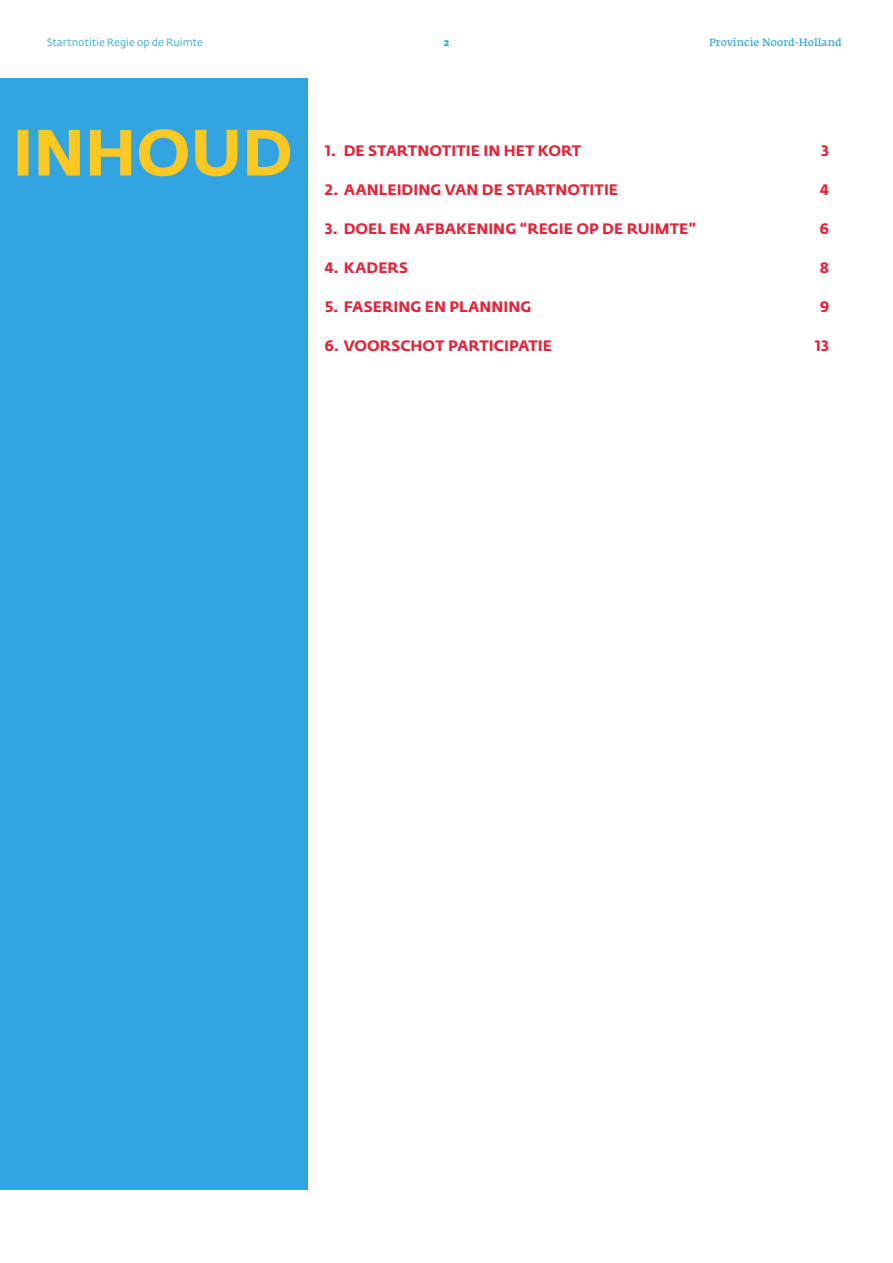
<style>
.page{position:relative;width:893px;height:1263px;background:#fff}
.page>*{position:absolute;margin:0;border:0;box-sizing:border-box;transform-origin:0 0}
.t1{font:700 15px "Fedra Sans Std";letter-spacing:.005em;color:#e5233b}
.t2{font:10.5px "Fedra Sans Std";color:#32a4df}
.t3{font:600 10.5px "Fedra Serif A Std";color:#32a4df}
.t4{font:700 10.5px "Fedra Serif A Std";color:#32a4df}
</style>
<div class="page">
<div style="left:0;top:78px;width:308px;height:1112px;background:#32a4df"></div>
<svg style="left:17px;top:129px;width:273px;height:47px"></svg>
<p class="t2" style="left:47px;top:36px;width:157px">Startnotitie Regie op de Ruimte</p>
<p class="t4" style="left:444px;top:36px;width:7px">2</p>
<p class="t3" style="left:709px;top:36px;width:134px">Provincie Noord-Holland</p>
<p class="t1" style="left:325px;top:141px;width:258px">1. DE STARTNOTITIE IN HET KORT</p>
<p class="t1" style="left:821px;top:141px;width:9px">3</p>
<p class="t1" style="left:325px;top:180px;width:295px">2. AANLEIDING VAN DE STARTNOTITIE</p>
<p class="t1" style="left:820px;top:180px;width:11px">4</p>
<p class="t1" style="left:325px;top:219px;width:373px">3. DOEL EN AFBAKENING “REGIE OP DE RUIMTE”</p>
<p class="t1" style="left:820px;top:219px;width:11px">6</p>
<p class="t1" style="left:325px;top:258px;width:85px">4. KADERS</p>
<p class="t1" style="left:820px;top:258px;width:11px">8</p>
<p class="t1" style="left:325px;top:297px;width:208px">5. FASERING EN PLANNING</p>
<p class="t1" style="left:820px;top:297px;width:11px">9</p>
<p class="t1" style="left:325px;top:336px;width:229px">6. VOORSCHOT PARTICIPATIE</p>
<p class="t1" style="left:815px;top:336px;width:16px">13</p>
</div>
